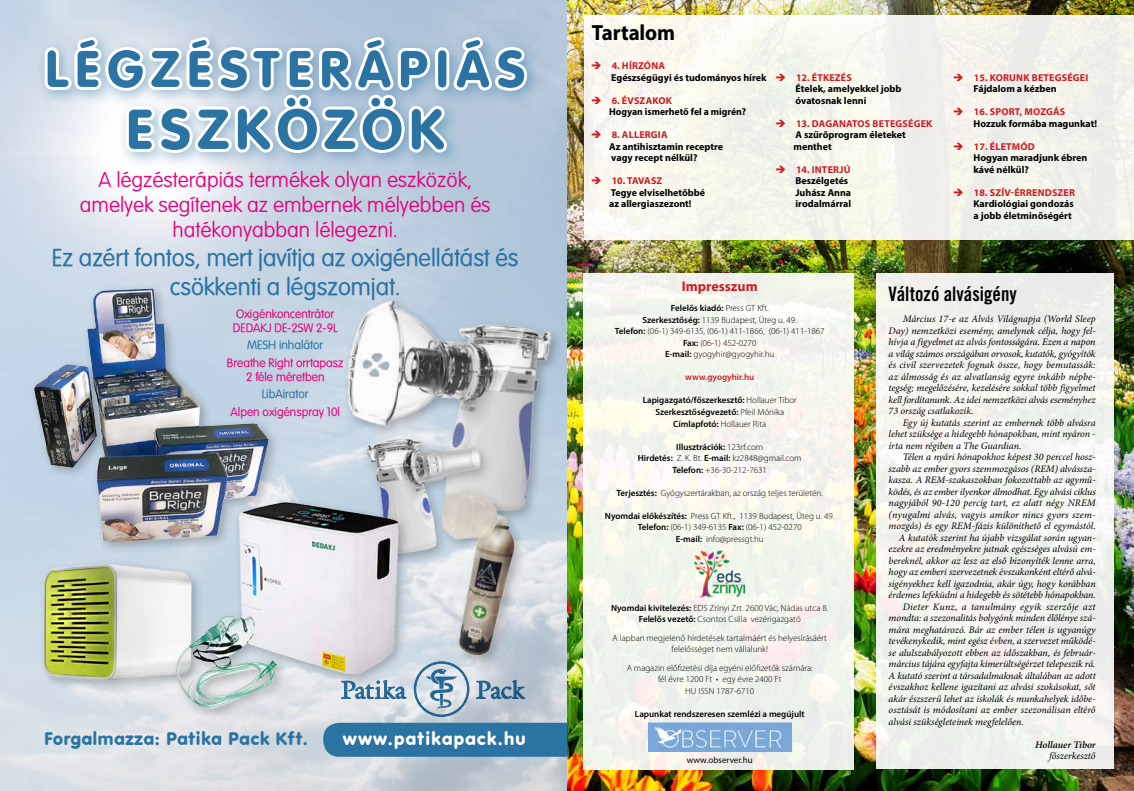
<style>
.page{position:relative;width:1134px;height:791px;background:#fff}
.page>*{position:absolute;margin:0;border:0;box-sizing:border-box;transform-origin:0 0}
.t1{font:59px "VAG Round";letter-spacing:.08em;color:#2b73a3}
.t2{font:54px "VAG Round";letter-spacing:.11em;color:#2b73a3}
.t3{font:24px/28.8px "VAG Rounded Lt Normal";color:#2b73a3;text-align:center}
.t4{font:700 22px "Myriad Pro";letter-spacing:-.005em;color:#000;scale:.95 1}
.t5{font:100 21px/25.2px "VAG Rounded Std";color:#e6007d;text-align:center}
.t6{font:700 20px "Hu Trade Cond";color:#000;scale:.95 1}
.t7{font:19px "VAG Round";color:#2b73a3}
.t8{font:19px "VAG Round";letter-spacing:.03em;color:#fff}
.t9{font:700 14px "Myriad Pro";color:#ce1d25}
.t10{font:12px/14.4px "VAG Rounded Lt Normal";color:#e6007d}
.t11{font:12px "VAG Rounded Lt Normal";color:#2b73a3}
.t12{font:italic 10px/11.5px "Minion Pro";letter-spacing:-.01em;color:#000;text-align:justify}
.t13{font:700 10px/11.5px "Myriad Pro";color:#000}
.t14{font:italic 10px "Minion Pro";letter-spacing:.01em;color:#000}
.t15{font:italic 10px "Minion Pro";letter-spacing:.02em;color:#000}
.t16{font:700 10px/11.5px "Myriad Pro";letter-spacing:.005em;color:#ce1d25}
.t17{font:italic 600 10px "Minion Pro";letter-spacing:-.005em;color:#000}
.t18{font:300 9px/11.5px "Myriad Pro";color:#000;text-align:center}
.t19{font:600 9px/11.5px "Myriad Pro";color:#000;text-align:center}
.t20{font:600 9px "Myriad Pro";color:#ce1d25}
.t21{font:9px "Myriad Pro";color:#000}
.s1{color:#ce1d25}
.s2{color:#000}
.s3{font-weight:600}
.s4{font-weight:300}
</style>
<div class="page">
<img style="left:567px;top:0;width:567px;height:791px">
<div style="left:584px;top:15px;width:550px;height:225px;background:#f4f4ea"></div>
<div style="left:876px;top:274px;width:237px;height:495px;background:linear-gradient(to right,#f3f4ed,#f1f2f0)"></div>
<div style="left:583px;top:273px;width:270px;height:496px;background:linear-gradient(to right,#f4f6ed,#f3f4ec)"></div>
<img style="left:648px;top:722px;width:143px;height:29px">
<img style="left:695px;top:550px;width:49px;height:48px">
<svg style="left:0;top:0;width:567px;height:791px"></svg>
<div style="left:36px;top:29px;width:507px;height:140px;background:#2b73a3;opacity:.45"></div>
<svg style="left:40px;top:32px;width:491px;height:125px"></svg>
<svg style="left:413px;top:661px;width:113px;height:56px"></svg>
<div style="left:323px;top:723px;width:244px;height:34px;background:#2b73a3"></div>
<div style="left:38px;top:559px;width:167px;height:134px;background:#000;opacity:.25"></div>
<img style="left:41px;top:563px;width:130px;height:119px">
<div style="left:342px;top:296px;width:223px;height:228px;background:#b9cdde"></div>
<img style="left:331px;top:287px;width:228px;height:229px">
<div style="left:29px;top:283px;width:252px;height:272px;background:#000;opacity:.25"></div>
<img style="left:31px;top:284px;width:240px;height:259px">
<img style="left:362px;top:425px;width:132px;height:72px">
<div style="left:437px;top:485px;width:91px;height:184px;background:#000;opacity:.25"></div>
<img style="left:411px;top:484px;width:115px;height:177px">
<div style="left:171px;top:497px;width:240px;height:224px;background:#000;opacity:.25"></div>
<img style="left:172px;top:492px;width:232px;height:219px">
<h2 class="t2" style="left:44px;top:38px;width:484px">LÉGZÉSTERÁPIÁS</h2>
<h1 class="t1" style="left:125px;top:96px;width:322px">ESZKÖZÖK</h1>
<h3 class="t5" style="left:80px;top:167px;width:412px">A légzésterápiás termékek olyan eszközök, amelyek segítenek az embernek mélyebben és hatékonyabban lélegezni.</h3>
<h3 class="t3" style="left:52px;top:243px;width:468px">Ez azért fontos, mert javítja az oxigénellátást és csökkenti a légszomjat.</h3>
<p class="t10" style="left:233px;top:306px;width:106px">Oxigénkoncentrátor<br>DEDAKJ DE-2SW 2-9L</p>
<p class="t11" style="left:247px;top:338px;width:77px">MESH inhalátor</p>
<p class="t10" style="left:227px;top:355px;width:118px;text-align:center">Breathe Right orrtapasz<br>2 féle méretben</p>
<p class="t11" style="left:262px;top:387px;width:48px">LibAirator</p>
<p class="t10" style="left:231px;top:404px;width:111px">Alpen oxigénspray 10l</p>
<h3 class="t7" style="left:44px;top:728px;width:265px">Forgalmazza: Patika Pack Kft.</h3>
<h3 class="t8" style="left:342px;top:728px;width:185px">www.patikapack.hu</h3>
<h3 class="t4" style="left:592px;top:19px;width:89px">Tartalom</h3>
<p class="t13" style="left:611px;top:60px;width:157px;text-indent:-20px"><span class="s1">➔ 4. HÍRZÓNA<br></span>Egészségügyi és tudományos hírek</p>
<p class="t13" style="left:609px;top:94px;width:139px;text-indent:-18px"><span class="s1">➔ 6. ÉVSZAKOK<br></span>Hogyan ismerhető fel a migrén?</p>
<p class="t13" style="left:609px;top:129px;width:115px;text-indent:-18px"><span class="s1">➔ 8. ALLERGIA<br></span>Az antihisztamin receptre vagy recept nélkül?</p>
<p class="t13" style="left:609px;top:175px;width:98px;text-indent:-18px"><span class="s1">➔ 10. TAVASZ<br></span>Tegye elviselhetőbbé az allergiaszezont!</p>
<p class="t13" style="left:795px;top:71px;width:108px;text-indent:-20px"><span class="s1">➔ 12. ÉTKEZÉS<br></span>Ételek, amelyekkel jobb óvatosnak lenni</p>
<p class="t13" style="left:793px;top:117px;width:140px;text-indent:-18px"><span class="s1">➔ 13. DAGANATOS BETEGSÉGEK<br></span>A szűrőprogram életeket menthet</p>
<p class="t13" style="left:795px;top:163px;width:57px;text-indent:-20px"><span class="s1">➔ 14. INTERJÚ<br></span>Beszélgetés<br>Juhász Anna irodalmárral</p>
<p class="t16" style="left:973px;top:71px;width:116px;text-indent:-20px">➔ 15. KORUNK BETEGSÉGEI<br><span class="s2">Fájdalom a kézben</span></p>
<p class="t13" style="left:973px;top:106px;width:125px;text-indent:-20px"><span class="s1">➔ 16. SPORT, MOZGÁS<br></span>Hozzuk formába magunkat!</p>
<p class="t13" style="left:973px;top:140px;width:115px;text-indent:-20px"><span class="s1">➔ 17. ÉLETMÓD<br></span>Hogyan maradjunk ébren kávé nélkül?</p>
<p class="t13" style="left:973px;top:186px;width:103px;text-indent:-20px"><span class="s1">➔ 18. SZÍV-ÉRRENDSZER<br></span>Kardiológiai gondozás a jobb életminőségért</p>
<h3 class="t9" style="left:682px;top:277px;width:77px">Impresszum</h3>
<p class="t18" style="left:615px;top:303px;width:211px"><span class="s3">Felelős kiadó:</span> Press GT Kft.<br><span class="s3">Szerkesztőség:</span> 1139 Budapest, Üteg u. 49.<br><span class="s3">Telefon:</span> (06-1) 349-6135, (06-1) 411-1866, (06-1) 411-1867<br><span class="s3">Fax:</span> (06-1) 452-0270<br><span class="s3">E-mail:</span> gyogyhir@gyogyhir.hu</p>
<p class="t20" style="left:685px;top:372px;width:71px">www.gyogyhir.hu</p>
<p class="t19" style="left:643px;top:394px;width:156px">Lapigazgató/főszerkesztő: <span class="s4">Hollauer Tibor<br></span>Szerkesztőségvezető: <span class="s4">Pfeil Mónika<br></span>Címlapfotó: <span class="s4">Hollauer Rita</span></p>
<p class="t18" style="left:638px;top:441px;width:165px"><span class="s3">Illusztrációk:</span> 123rf.com<br><span class="s3">Hirdetés:</span> Z. K. Bt. <span class="s3">E-mail:</span> kz2848@gmail.com<br><span class="s3">Telefon:</span> +36-30-212-7631</p>
<p class="t18" style="left:616px;top:487px;width:208px"><span class="s3">Terjesztés:</span> Gyógyszertárakban, az ország teljes területén.</p>
<p class="t18" style="left:605px;top:510px;width:231px"><span class="s3">Nyomdai előkészítés:</span> Press GT Kft., 1139 Budapest, Üteg u. 49.<br><span class="s3">Telefon:</span> (06-1) 349-6135 <span class="s3">Fax:</span> (06-1) 452-0270<br><span class="s3">E-mail:</span> info@pressgt.hu</p>
<p class="t18" style="left:611px;top:602px;width:219px"><span class="s3">Nyomdai kivitelezés:</span> EDS Zrínyi Zrt. 2600 Vác, Nádas utca 8.<br><span class="s3">Felelős vezető:</span> Csontos Csilla vezérigazgató</p>
<p class="t18" style="left:612px;top:632px;width:216px">A lapban megjelenő hirdetések tartalmáért és helyesírásáért felelősséget nem vállalunk!</p>
<p class="t18" style="left:627px;top:662px;width:188px">A magazin előfizetési díja egyéni előfizetők számára: fél évre 1200 Ft • egy évre 2400 Ft<br>HU ISSN 1787-6710</p>
<p class="t19" style="left:635px;top:707px;width:171px">Lapunkat rendszeresen szemlézi a megújult</p>
<p class="t21" style="left:687px;top:754px;width:67px">www.observer.hu</p>
<h3 class="t6" style="left:889px;top:282px;width:137px">Változó alvásigény</h3>
<p class="t12" style="left:889px;top:313px;width:209px;text-indent:14px">Március 17-e az Alvás Világnapja (World Sleep Day) nemzetközi esemény, amelynek célja, hogy fel&shy;hívja a figyelmet az alvás fontosságára. Ezen a napon a világ számos országában orvosok, kutatók, gyógyítók és civil szervezetek fognak össze, hogy bemutassák: az álmosság és az alvatlanság egyre inkább népbe&shy;tegség; megelőzésére, kezelésére sokkal több figyelmet kell fordítanunk. Az idei nemzetközi alvás eseményhez 73 ország csatlakozik.</p>
<p class="t12" style="left:889px;top:417px;width:209px;text-indent:14px">Egy új kutatás szerint az embernek több alvásra lehet szüksége a hidegebb hónapokban, mint nyáron - írta nem régiben a The Guardian.</p>
<p class="t12" style="left:903px;top:451px;width:194px">Télen a nyári hónapokhoz képest 30 perccel hos -</p>
<p class="t12" style="left:889px;top:463px;width:209px">szabb az ember gyors szemmozgásos (REM) alvássza-</p>
<p class="t12" style="left:889px;top:474px;width:209px">kasza. A REM-szakaszokban fokozottabb az agymű-</p>
<p class="t12" style="left:889px;top:486px;width:209px">ködés, és az ember ilyenkor álmodhat. Egy alvási ciklus</p>
<p class="t14" style="left:889px;top:496px;width:209px">nagyjából 90-120 percig tart, ez alatt négy NREM</p>
<p class="t14" style="left:889px;top:508px;width:209px">(nyugalmi alvás, vagyis amikor nincs gyors szem-</p>
<p class="t12" style="left:889px;top:520px;width:209px">mozgás) és egy REM-fázis különíthető el egymástól.</p>
<p class="t12" style="left:899px;top:532px;width:198px">A kutatók szerint ha újabb vizsgálat során ugyan-</p>
<p class="t12" style="left:889px;top:543px;width:209px">ezekre az eredményekre jutnak egészséges alvású em-</p>
<p class="t12" style="left:889px;top:555px;width:209px">bereknél, akkor az lesz az első bizonyíték lenne arra,</p>
<p class="t12" style="left:889px;top:566px;width:209px">hogy az emberi szervezetnek évszakonként eltérő alvá-</p>
<p class="t12" style="left:889px;top:578px;width:209px">sigényekhez kell igazodnia, akár úgy, hogy korábban</p>
<p class="t12" style="left:889px;top:589px;width:209px">érdemes lefeküdni a hidegebb és sötétebb hónapokban.</p>
<p class="t15" style="left:903px;top:600px;width:194px">Dieter Kunz, a tanulmány egyik szerzője azt</p>
<p class="t12" style="left:889px;top:612px;width:209px">mondta: a szezonalitás bolygónk minden élőlénye szá-</p>
<p class="t12" style="left:889px;top:624px;width:209px">mára meghatározó. Bár az ember télen is ugyanúgy</p>
<p class="t12" style="left:889px;top:635px;width:209px">tevékenykedik, mint egész évben, a szervezet működé-</p>
<p class="t12" style="left:889px;top:647px;width:209px">se alulszabályozott ebben az időszakban, és február-</p>
<p class="t12" style="left:889px;top:658px;width:209px">március tájára egyfajta kimerültségérzet telepeszik rá.</p>
<p class="t12" style="left:889px;top:670px;width:209px">A kutató szerint a társadalmaknak általában az adott</p>
<p class="t12" style="left:889px;top:681px;width:209px">évszakhoz kellene igazítani az alvási szokásokat, sőt</p>
<p class="t12" style="left:889px;top:693px;width:209px">akár észszerű lehet az iskolák és munkahelyek időbe-</p>
<p class="t12" style="left:889px;top:704px;width:209px">osztását is módosítani az ember szezonálisan eltérő</p>
<p class="t12" style="left:889px;top:716px;width:137px">alvási szükségleteinek megfelelően.</p>
<p class="t17" style="left:1035px;top:738px;width:62px">Hollauer Tibor</p>
<p class="t12" style="left:1049px;top:750px;width:48px">főszerkesztő</p>
</div>
